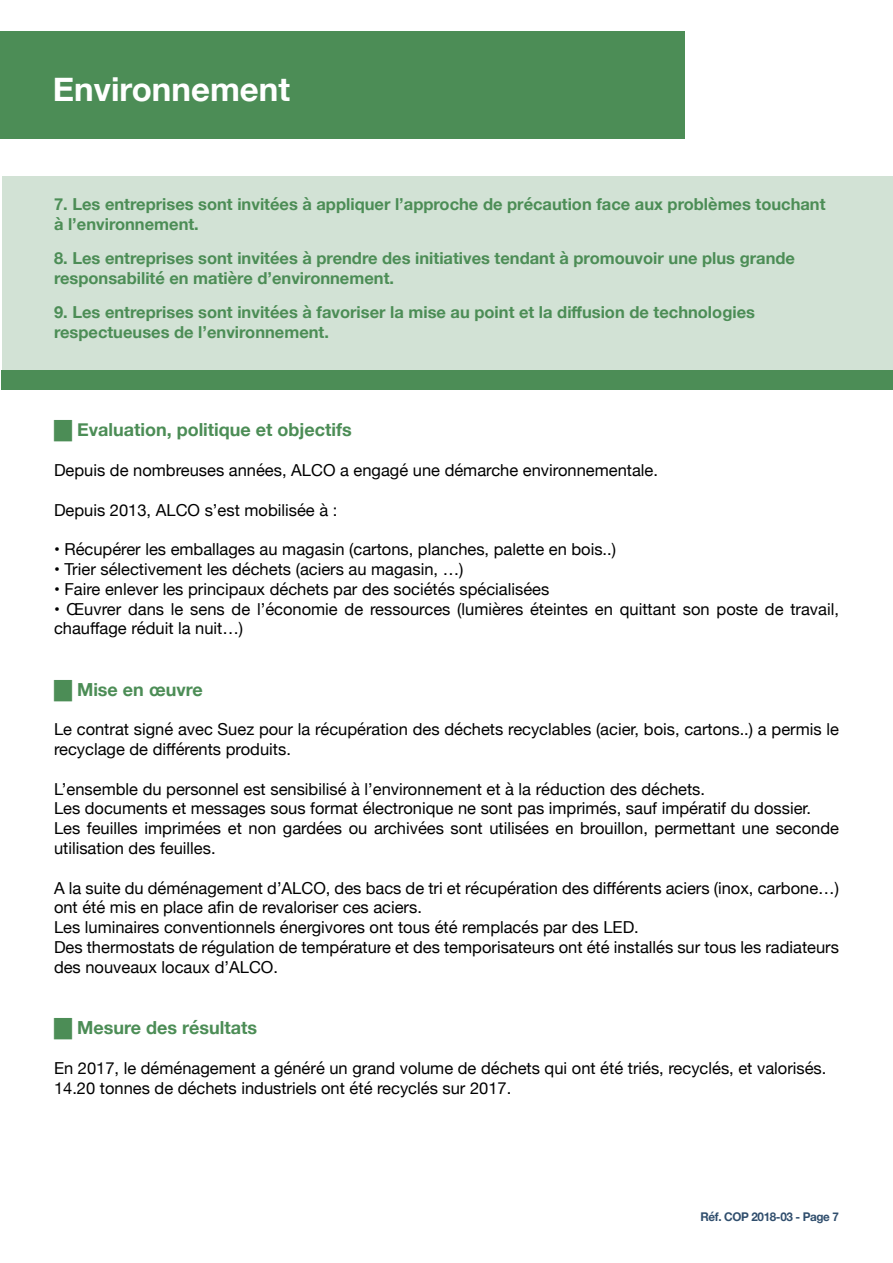
<style>
.page{position:relative;width:893px;height:1263px;background:#fff}
.page>*{position:absolute;margin:0;border:0;box-sizing:border-box;transform-origin:0 0}
.t1{font:700 33px "Helvetica Neue";color:#fff}
.t2{font:700 18px "Helvetica Neue";color:#4c8d56}
.t3{font:16.5px/19.8px "Helvetica Neue";color:#000}
.t4{font:700 16.5px/19.8px "Helvetica Neue";color:#4c8d56}
.t5{font:700 12px "Helvetica Neue";letter-spacing:-.03em;color:#304e6d}
</style>
<div class="page">
<hr style="left:0;top:175px;width:1px;height:196px;background:#2a839a">
<div style="left:0;top:32px;width:685px;height:107px;background:#4c8d56"></div>
<div style="left:2px;top:176px;width:891px;height:195px;background:#d2e2d5"></div>
<div style="left:1px;top:370px;width:892px;height:19px;background:#4c8d56"></div>
<h1 class="t1" style="left:53px;top:64px;width:239px">Environnement</h1>
<p class="t4" style="left:54px;top:195px;width:773px">7. Les entreprises sont invitées à appliquer l’approche de précaution face aux problèmes touchant à l’environnement.</p>
<p class="t4" style="left:54px;top:249px;width:742px">8. Les entreprises sont invitées à prendre des initiatives tendant à promouvoir une plus grande responsabilité en matière d’environnement.</p>
<p class="t4" style="left:54px;top:303px;width:702px">9. Les entreprises sont invitées à favoriser la mise au point et la diffusion de technologies respectueuses de l’environnement.</p>
<p class="t2" style="left:54px;top:416px;width:299px">█ Evaluation, politique et objectifs</p>
<p class="t3" style="left:54px;top:461px;width:605px">Depuis de nombreuses années, ALCO a engagé une démarche environnementale.</p>
<p class="t3" style="left:54px;top:501px;width:285px">Depuis 2013, ALCO s’est mobilisée à :</p>
<p class="t3" style="left:54px;top:540px;width:564px">• Récupérer les emballages au magasin (cartons, planches, palette en bois..)</p>
<p class="t3" style="left:54px;top:560px;width:411px">• Trier sélectivement les déchets (aciers au magasin, …)</p>
<p class="t3" style="left:54px;top:580px;width:497px">• Faire enlever les principaux déchets par des sociétés spécialisées</p>
<p class="t3" style="left:54px;top:600px;width:786px">• Œuvrer dans le sens de l’économie de ressources (lumières éteintes en quittant son poste de travail, chauffage réduit la nuit…)</p>
<p class="t2" style="left:54px;top:675px;width:150px">█ Mise en œuvre</p>
<p class="t3" style="left:54px;top:720px;width:786px">Le contrat signé avec Suez pour la récupération des déchets recyclables (acier, bois, cartons..) a permis le recyclage de différents produits.</p>
<p class="t3" style="left:54px;top:780px;width:786px">L’ensemble du personnel est sensibilisé à l’environnement et à la réduction des déchets.<br>Les documents et messages sous format électronique ne sont pas imprimés, sauf impératif du dossier.<br>Les feuilles imprimées et non gardées ou archivées sont utilisées en brouillon, permettant une seconde utilisation des feuilles.</p>
<p class="t3" style="left:54px;top:879px;width:786px">A la suite du déménagement d’ALCO, des bacs de tri et récupération des différents aciers (inox, carbone…) ont été mis en place afin de revaloriser ces aciers.<br>Les luminaires conventionnels énergivores ont tous été remplacés par des LED.<br>Des thermostats de régulation de température et des temporisateurs ont été installés sur tous les radiateurs des nouveaux locaux d’ALCO.</p>
<p class="t2" style="left:54px;top:1013px;width:205px">█ Mesure des résultats</p>
<p class="t3" style="left:54px;top:1059px;width:774px">En 2017, le déménagement a généré un grand volume de déchets qui ont été triés, recyclés, et valorisés.<br>14.20 tonnes de déchets industriels ont été recyclés sur 2017.</p>
<p class="t5" style="left:700px;top:1207px;width:140px">Réf. COP 2018-03 - Page 7</p>
</div>
